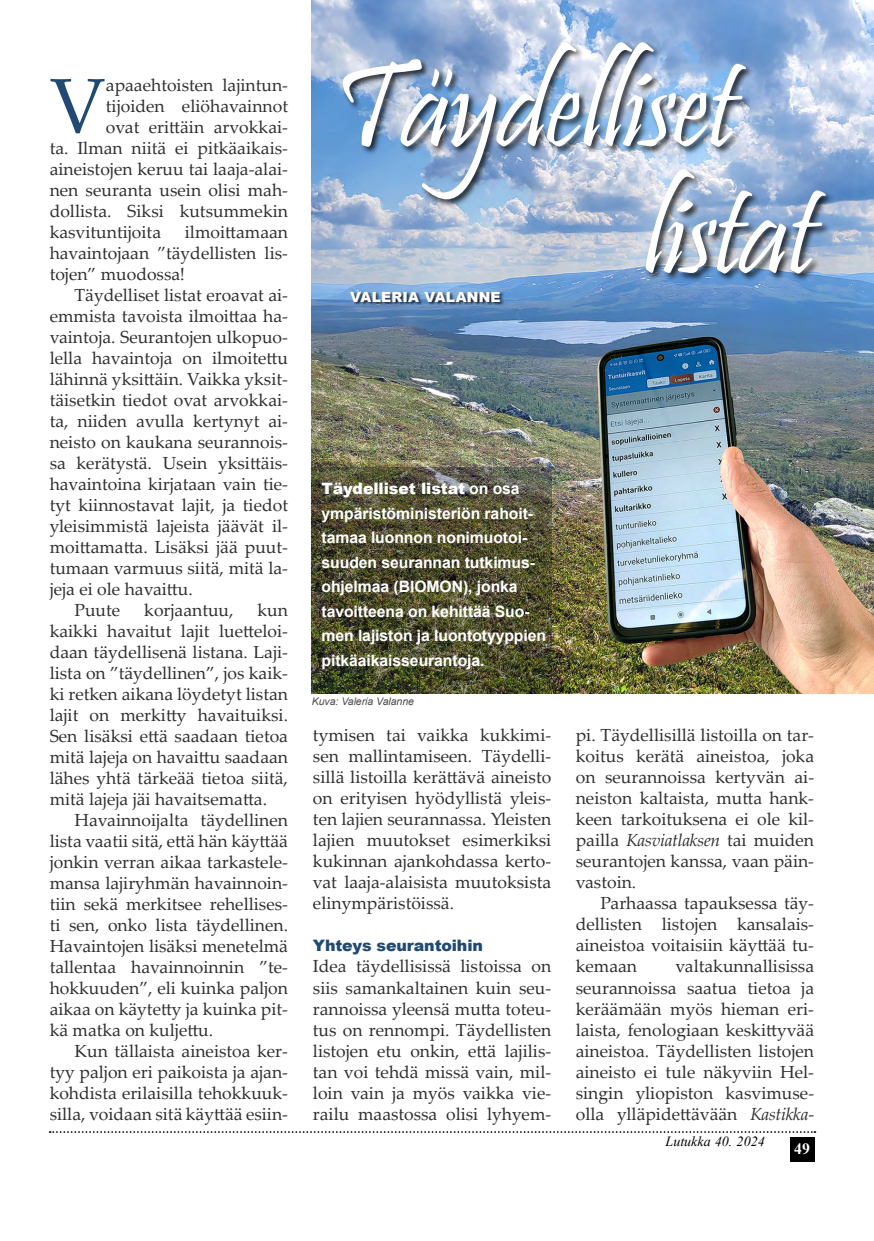
<style>
.page{position:relative;width:874px;height:1241px;background:#fff}
.page>*{position:absolute;margin:0;border:0;box-sizing:border-box;transform-origin:0 0}
.t1{font:126px/126.7px "Pristina";letter-spacing:-.02em;color:#fff}
.t2{font:77.88px "Palatino Linotype";color:#204a71}
.t3{font:17.5px/21px "Palatino Linotype";color:#2f2f2f;text-align:justify}
.t4{font:700 15.75px/24.5px "Arial";letter-spacing:-.005em;color:#fff}
.t5{font:900 15.75px "Arial";letter-spacing:-.01em;color:#204a71}
.t6{font:700 15.75px "Times New Roman";color:#fff}
.t7{font:italic 14px "Times New Roman";color:#000}
.t8{font:900 14px "Arial";letter-spacing:.015em;color:#fff}
.t9{font:italic 10.5px "Arial";letter-spacing:-.005em;color:#4b4b4b}
.s1{font-weight:900}
.s2{font-style:italic}
</style>
<div class="page">
<svg style="left:50px;top:1131px;width:765px;height:1px"></svg>
<div style="left:789px;top:1136px;width:25px;height:25px;background:#000"></div>
<img style="left:311px;top:0;width:562px;height:693px">
<div style="left:350px;top:291px;width:153px;height:14px;background:#000;opacity:.75"></div>
<div style="left:341px;top:41px;width:413px;height:166px;background:#000;opacity:.75"></div>
<div style="left:644px;top:167px;width:189px;height:115px;background:#000;opacity:.75"></div>
<img style="left:311px;top:466px;width:240px;height:227px">
<h2 class="t2" style="left:50px;top:51px;width:58px">V</h2>
<p class="t3" style="left:106px;top:73px;width:183px">apaaehtoisten lajintun-</p>
<p class="t3" style="left:106px;top:94px;width:183px">tijoiden eliöhavainnot</p>
<p class="t3" style="left:106px;top:115px;width:183px">ovat erittäin arvokkai-</p>
<p class="t3" style="left:50px;top:136px;width:240px">ta. Ilman niitä ei pitkäaikais-</p>
<p class="t3" style="left:50px;top:157px;width:240px">aineistojen keruu tai laaja-alai-</p>
<p class="t3" style="left:50px;top:178px;width:240px">nen seuranta usein olisi mah-</p>
<p class="t3" style="left:50px;top:199px;width:240px">dollista. Siksi kutsummekin</p>
<p class="t3" style="left:50px;top:220px;width:113px">kasvituntijoita</p>
<p class="t3" style="left:50px;top:220px;width:240px;text-indent:135px">ilmoittamaan havaintojaan ”täydellisten lis&shy;tojen” muodossa!</p>
<p class="t3" style="left:74px;top:283px;width:215px">Täydelliset listat eroavat ai-</p>
<p class="t3" style="left:50px;top:304px;width:240px">emmista tavoista ilmoittaa ha-</p>
<p class="t3" style="left:50px;top:325px;width:240px">vaintoja. Seurantojen ulkopuo-</p>
<p class="t3" style="left:50px;top:346px;width:240px">lella havaintoja on ilmoitettu</p>
<p class="t3" style="left:50px;top:367px;width:240px">lähinnä yksittäin. Vaikka yksit-</p>
<p class="t3" style="left:50px;top:388px;width:240px">täisetkin tiedot ovat arvokkai-</p>
<p class="t3" style="left:50px;top:409px;width:240px">ta, niiden avulla kertynyt ai-</p>
<p class="t3" style="left:50px;top:430px;width:240px">neisto on kaukana seurannois-</p>
<p class="t3" style="left:50px;top:451px;width:240px">sa kerätystä. Usein yksittäis-</p>
<p class="t3" style="left:50px;top:472px;width:240px">havaintoina kirjataan vain tie-</p>
<p class="t3" style="left:50px;top:493px;width:240px">tyt kiinnostavat lajit, ja tiedot</p>
<p class="t3" style="left:50px;top:514px;width:240px">yleisimmistä lajeista jäävät il-</p>
<p class="t3" style="left:50px;top:535px;width:240px">moittamatta. Lisäksi jää puut-</p>
<p class="t3" style="left:50px;top:556px;width:240px">tumaan varmuus siitä, mitä la-</p>
<p class="t3" style="left:50px;top:577px;width:144px">jeja ei ole havaittu.</p>
<p class="t3" style="left:74px;top:598px;width:47px">Puute</p>
<p class="t3" style="left:144px;top:598px;width:91px">korjaantuu,</p>
<p class="t3" style="left:50px;top:598px;width:240px;text-indent:208px">kun kaikki havaitut lajit luetteloi&shy;daan täydellisenä listana. Laji&shy;lista on ”täydellinen”, jos kaik&shy;ki retken aikana löydetyt listan lajit on merkitty havaituiksi.<br>Sen lisäksi että saadaan tietoa mitä lajeja on havaittu saadaan lähes yhtä tärkeää tietoa siitä, mitä lajeja jäi havaitsematta.</p>
<p class="t3" style="left:50px;top:808px;width:240px;text-indent:25px">Havainnoijalta täydellinen lista vaatii sitä, että hän käyttää jonkin verran aikaa tarkastele&shy;mansa lajiryhmän havainnoin&shy;tiin sekä merkitsee rehellises&shy;ti sen, onko lista täydellinen.<br>Havaintojen lisäksi menetelmä tallentaa havainnoinnin ”te&shy;hokkuuden”, eli kuinka paljon aikaa on käytetty ja kuinka pit&shy;kä matka on kuljettu.</p>
<p class="t3" style="left:50px;top:1039px;width:240px;text-indent:25px">Kun tällaista aineistoa ker&shy;tyy paljon eri paikoista ja ajan&shy;kohdista erilaisilla tehokkuuk&shy;silla, voidaan sitä käyttää esiin-</p>
<h1 class="t1" style="left:641px;top:55px;width:176px;text-indent:-309px">Täydelliset listat</h1>
<p class="t8" style="left:350px;top:286px;width:152px">VALERIA VALANNE</p>
<p class="t4" style="left:321px;top:476px;width:226px"><span class="s1">Täydelliset listat</span> on osa ympäristöministeriön rahoit&shy;tamaa luonnon nonimuotoi&shy;suuden seurannan tutkimus&shy;ohjelmaa (BIOMON), jonka tavoitteena on kehittää Suo&shy;men lajiston ja luontotyyppien pitkäaikaisseurantoja.</p>
<p class="t9" style="left:312px;top:694px;width:104px">Kuva: Valeria Valanne</p>
<p class="t3" style="left:313px;top:724px;width:240px">tymisen tai vaikka kukkimi&shy;sen mallintamiseen. Täydelli&shy;sillä listoilla kerättävä aineisto on erityisen hyödyllistä yleis&shy;ten lajien seurannassa. Yleisten lajien muutokset esimerkiksi kukinnan ajankohdassa kerto&shy;vat laaja-alaisista muutoksista elinympäristöissä.</p>
<p class="t5" style="left:313px;top:934px;width:171px">Yhteys seurantoihin</p>
<p class="t3" style="left:313px;top:955px;width:240px">Idea täydellisissä listoissa on siis samankaltainen kuin seu&shy;rannoissa yleensä mutta toteu&shy;tus on rennompi. Täydellisten listojen etu onkin, että lajilis&shy;tan voi tehdä missä vain, mil&shy;loin vain ja myös vaikka vie&shy;railu maastossa olisi lyhyem-</p>
<p class="t3" style="left:575px;top:724px;width:240px">pi. Täydellisillä listoilla on tar&shy;koitus kerätä aineistoa, joka on seurannoissa kertyvän ai&shy;neiston kaltaista, mutta hank&shy;keen tarkoituksena ei ole kil&shy;pailla <span class="s2">Kasviatlaksen</span> tai muiden seurantojen kanssa, vaan päin&shy;vastoin.</p>
<p class="t3" style="left:575px;top:892px;width:240px;text-indent:25px">Parhaassa tapauksessa täy&shy;dellisten listojen kansalais&shy;aineistoa voitaisiin käyttää tu&shy;kemaan</p>
<p class="t3" style="left:575px;top:955px;width:240px;text-indent:100px">valtakunnallisissa seurannoissa saatua tietoa ja keräämään myös hieman eri&shy;laista, fenologiaan keskittyvää aineistoa. Täydellisten listojen aineisto ei tule näkyviin Hel&shy;singin yliopiston kasvimuse&shy;olla ylläpidettävään <span class="s2">Kastikka</span>-</p>
<p class="t7" style="left:665px;top:1131px;width:101px">Lutukka 40. 2024</p>
<p class="t6" style="left:793px;top:1136px;width:17px">49</p>
</div>
